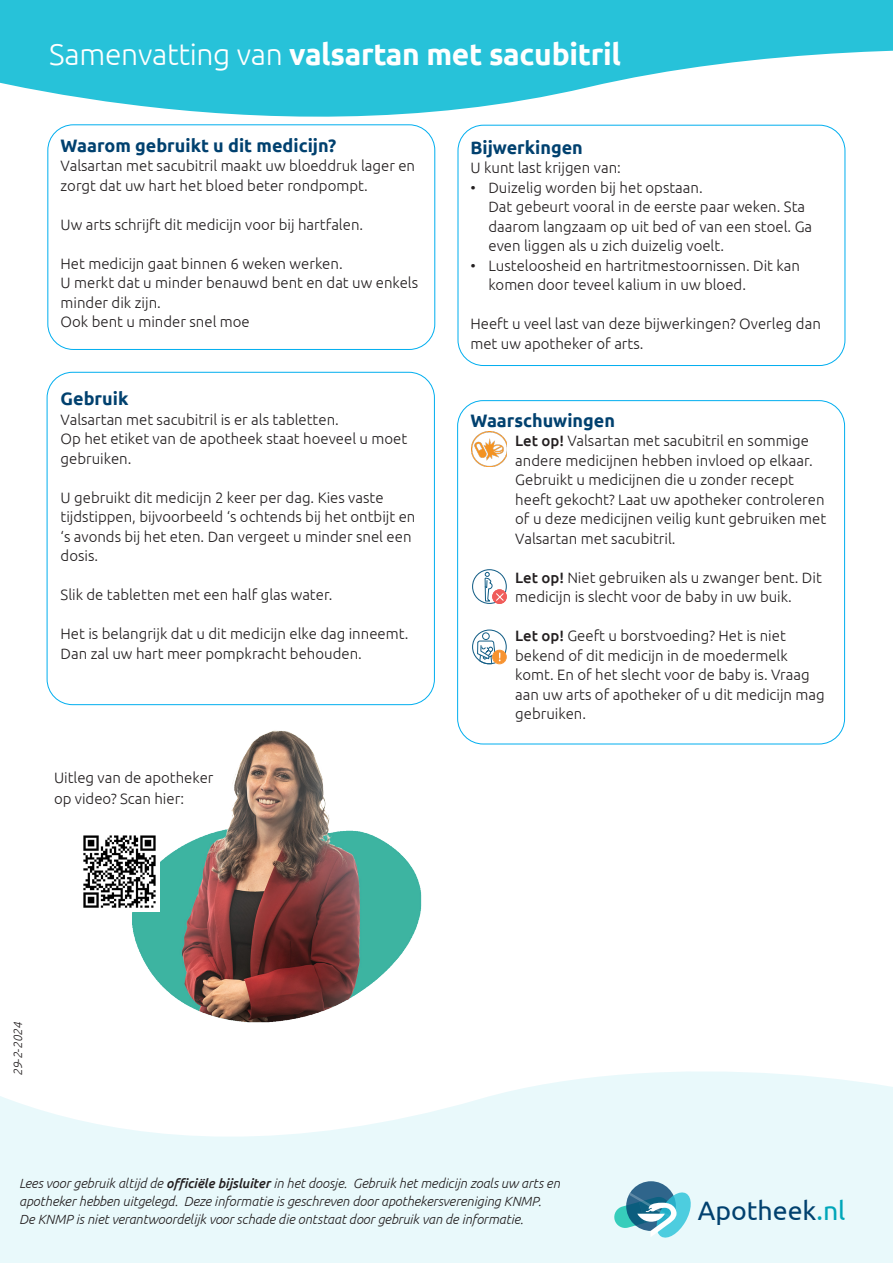
<style>
.page{position:relative;width:893px;height:1263px;background:#fff}
.page>*{position:absolute;margin:0;border:0;box-sizing:border-box;transform-origin:0 0}
.t1{font:700 30px "Ubuntu";letter-spacing:-.01em;color:#fff}
.t2{font:26.7px "Ubuntu";color:#01416f}
.t3{font:700 18px "Ubuntu";color:#01416f}
.t4{font:300 15px/19.5px "Ubuntu";color:#231f20}
.t5{font:italic 300 13.35px/18px "Ubuntu";letter-spacing:-.005em;color:#231f20}
.t6{font:italic 300 12px "Ubuntu";color:#231f20}
.s1{font-weight:300}
.s2{font-weight:500}
.s3{color:#00a6b9}
</style>
<div class="page">
<svg style="left:0;top:1071px;width:893px;height:192px;fill:#e9f9fb"></svg>
<svg style="left:0;top:0;width:893px;height:165px;fill:#27c2d9"></svg>
<svg style="left:626px;top:1181px;width:50px;height:50px"></svg>
<svg style="left:614px;top:1192px;width:77px;height:45px;background:#7bbecc"></svg>
<div style="left:458px;top:125px;width:387px;height:240px;background:#fff;border-radius:26px"></div>
<div style="left:458px;top:125px;width:387px;height:241px;border:1px solid #00aeef;border-radius:26px"></div>
<div style="left:47px;top:372px;width:388px;height:333px;border:1px solid #00aeef;border-radius:26px"></div>
<div style="left:48px;top:125px;width:387px;height:224px;background:#fff;border-radius:26px"></div>
<div style="left:48px;top:125px;width:387px;height:225px;border:1px solid #00aeef;border-radius:26px"></div>
<img style="left:472px;top:431px;width:35px;height:35px">
<svg style="left:472px;top:569px;width:35px;height:35px"></svg>
<svg style="left:472px;top:629px;width:35px;height:35px"></svg>
<img style="left:132px;top:730px;width:290px;height:292px">
<img style="left:83px;top:831px;width:77px;height:80px">
<p class="t1" style="left:49px;top:36px;width:573px"><span class="s1">Samenvatting van</span> valsartan met sacubitril</p>
<p class="t3" style="left:61px;top:134px;width:277px">Waarom gebruikt u dit medicijn?</p>
<p class="t4" style="left:61px;top:156px;width:356px">Valsartan met sacubitril maakt uw bloeddruk lager en zorgt dat uw hart het bloed beter rondpompt.</p>
<p class="t4" style="left:61px;top:214px;width:304px">Uw arts schrijft dit medicijn voor bij hartfalen.</p>
<p class="t4" style="left:61px;top:253px;width:284px">Het medicijn gaat binnen 6 weken werken.</p>
<p class="t4" style="left:61px;top:273px;width:359px">U merkt dat u minder benauwd bent en dat uw enkels minder dik zijn.</p>
<p class="t4" style="left:61px;top:312px;width:191px">Ook bent u minder snel moe</p>
<p class="t3" style="left:61px;top:388px;width:69px">Gebruik</p>
<p class="t4" style="left:61px;top:409px;width:280px">Valsartan met sacubitril is er als tabletten.</p>
<p class="t4" style="left:61px;top:429px;width:348px">Op het etiket van de apotheek staat hoeveel u moet gebruiken.</p>
<p class="t4" style="left:61px;top:487px;width:356px">U gebruikt dit medicijn 2 keer per dag. Kies vaste tijdstippen, bijvoorbeeld ‘s ochtends bij het ontbijt en ‘s avonds bij het eten. Dan vergeet u minder snel een dosis.</p>
<p class="t4" style="left:61px;top:585px;width:274px">Slik de tabletten met een half glas water.</p>
<p class="t4" style="left:61px;top:624px;width:349px">Het is belangrijk dat u dit medicijn elke dag inneemt.<br>Dan zal uw hart meer pompkracht behouden.</p>
<p class="t4" style="left:54px;top:767px;width:161px;line-height:21px">Uitleg van de apotheker op video? Scan hier:</p>
<p class="t3" style="left:470px;top:136px;width:114px">Bijwerkingen</p>
<p class="t4" style="left:470px;top:158px;width:152px">U kunt last krijgen van:</p>
<p class="t4" style="left:470px;top:177px;width:234px">• Duizelig worden bij het opstaan.</p>
<p class="t4" style="left:488px;top:197px;width:325px">Dat gebeurt vooral in de eerste paar weken. Sta daarom langzaam op uit bed of van een stoel. Ga even liggen als u zich duizelig voelt.</p>
<p class="t4" style="left:488px;top:255px;width:313px;text-indent:-18px">• Lusteloosheid en hartritmestoornissen. Dit kan komen door teveel kalium in uw bloed.</p>
<p class="t4" style="left:470px;top:314px;width:352px">Heeft u veel last van deze bijwerkingen? Overleg dan met uw apotheker of arts.</p>
<p class="t3" style="left:470px;top:409px;width:146px">Waarschuwingen</p>
<p class="t4" style="left:515px;top:431px;width:312px"><span class="s2">Let op!</span> Valsartan met sacubitril en sommige andere medicijnen hebben invloed op elkaar.<br>Gebruikt u medicijnen die u zonder recept heeft gekocht? Laat uw apotheker controleren of u deze medicijnen veilig kunt gebruiken met Valsartan met sacubitril.</p>
<p class="t4" style="left:515px;top:567px;width:308px"><span class="s2">Let op!</span> Niet gebruiken als u zwanger bent. Dit medicijn is slecht voor de baby in uw buik.</p>
<p class="t4" style="left:515px;top:626px;width:311px"><span class="s2">Let op!</span> Geeft u borstvoeding? Het is niet bekend of dit medicijn in de moedermelk komt. En of het slecht voor de baby is. Vraag aan uw arts of apotheker of u dit medicijn mag gebruiken.</p>
<p class="t6" style="left:11px;top:1076px;width:56px;rotate:-90deg">29-2-2024</p>
<p class="t5" style="left:19px;top:1174px;width:542px">Lees voor gebruik altijd de <span class="s2">officiële bijsluiter</span> in het doosje. Gebruik het medicijn zoals uw arts en apotheker hebben uitgelegd. Deze informatie is geschreven door apothekersvereniging KNMP.<br>De KNMP is niet verantwoordelijk voor schade die ontstaat door gebruik van de informatie.</p>
<h2 class="t2" style="left:698px;top:1194px;width:149px">Apotheek<span class="s3">.nl</span></h2>
</div>
